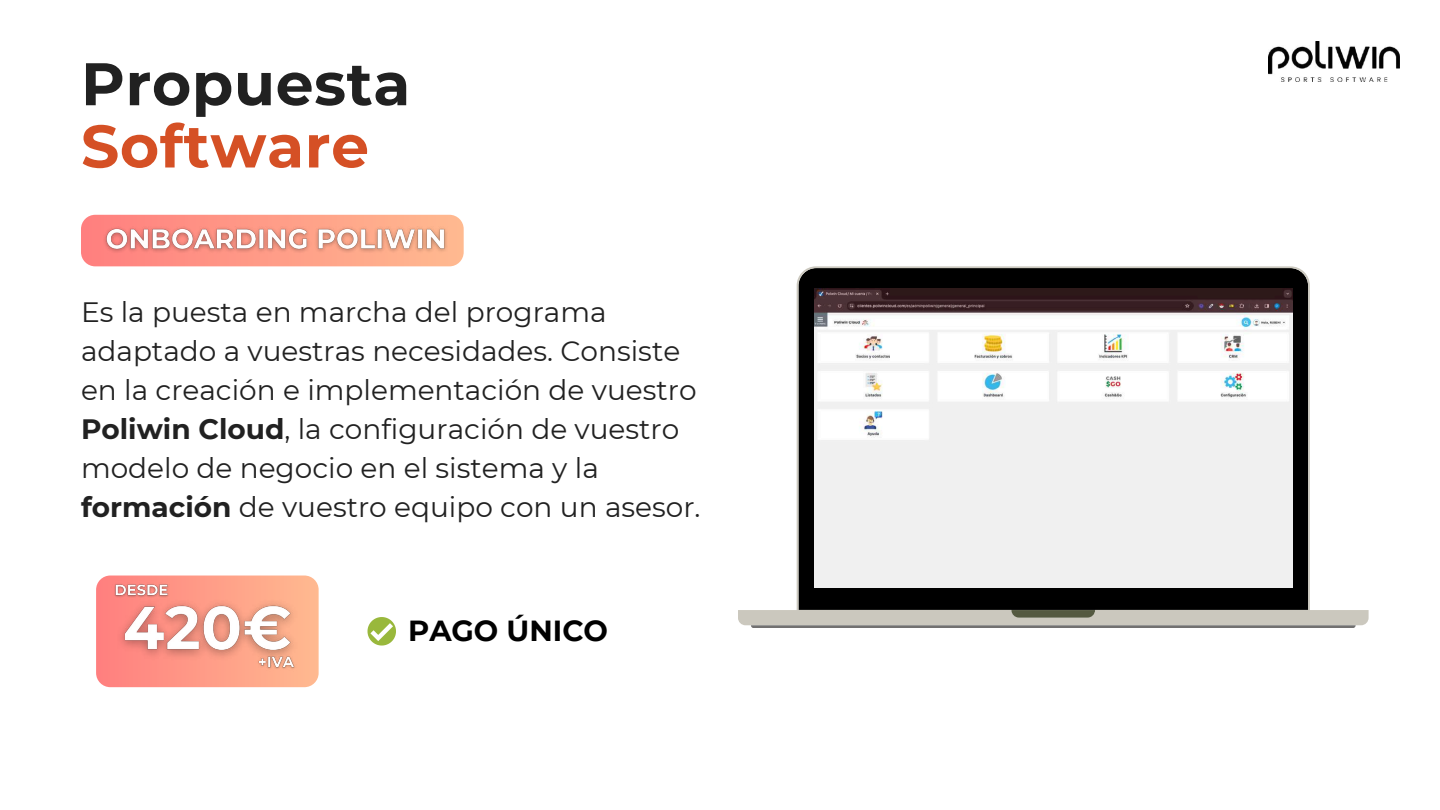
<style>
.page{position:relative;width:1440px;height:810px;background:#fff}
.page>*{position:absolute;margin:0;border:0;box-sizing:border-box;transform-origin:0 0}
.t1{font:700 60px "Montserrat";letter-spacing:.01em;color:#212121}
.t2{font:700 60px "Montserrat";letter-spacing:.01em;color:#d55025}
.t3{font:700 29px "Montserrat";color:#010101}
.t4{font:28px/39px "Montserrat";color:#212121}
.s1{font-weight:700}
</style>
<div class="page">
<div style="left:96px;top:576px;width:223px;height:111px;background:linear-gradient(to right,#ff7f7f,#ffba90);border-radius:14px"></div>
<div style="left:81px;top:215px;width:383px;height:51px;background:linear-gradient(to right,#ff7f7f,#ffba90);border-radius:14px"></div>
<svg style="left:368px;top:617px;width:28px;height:29px"></svg>
<svg style="left:738px;top:266px;width:630px;height:359px"></svg>
<svg style="left:1011px;top:610px;width:84px;height:8px"></svg>
<svg style="left:751px;top:625px;width:605px;height:3px;background:#7e7d7d"></svg>
<img style="left:814px;top:288px;width:478px;height:300px">
<img style="left:1268px;top:41px;width:132px;height:40px">
<img style="left:99px;top:223px;width:352px;height:35px">
<img style="left:109px;top:591px;width:197px;height:76px">
<img style="left:254px;top:653px;width:45px;height:19px">
<img style="left:111px;top:581px;width:61px;height:20px">
<h1 class="t1" style="left:81px;top:47px;width:331px">Propuesta</h1>
<h1 class="t2" style="left:81px;top:109px;width:290px">Software</h1>
<p class="t4" style="left:81px;top:293px;width:621px">Es la puesta en marcha del programa adaptado a vuestras necesidades. Consiste en la creación e implementación de vuestro <span class="s1">Poliwin Cloud</span>, la configuración de vuestro modelo de negocio en el sistema y la <span class="s1">formación</span> de vuestro equipo con un asesor.</p>
<p class="t3" style="left:408px;top:613px;width:201px">PAGO ÚNICO</p>
</div>
